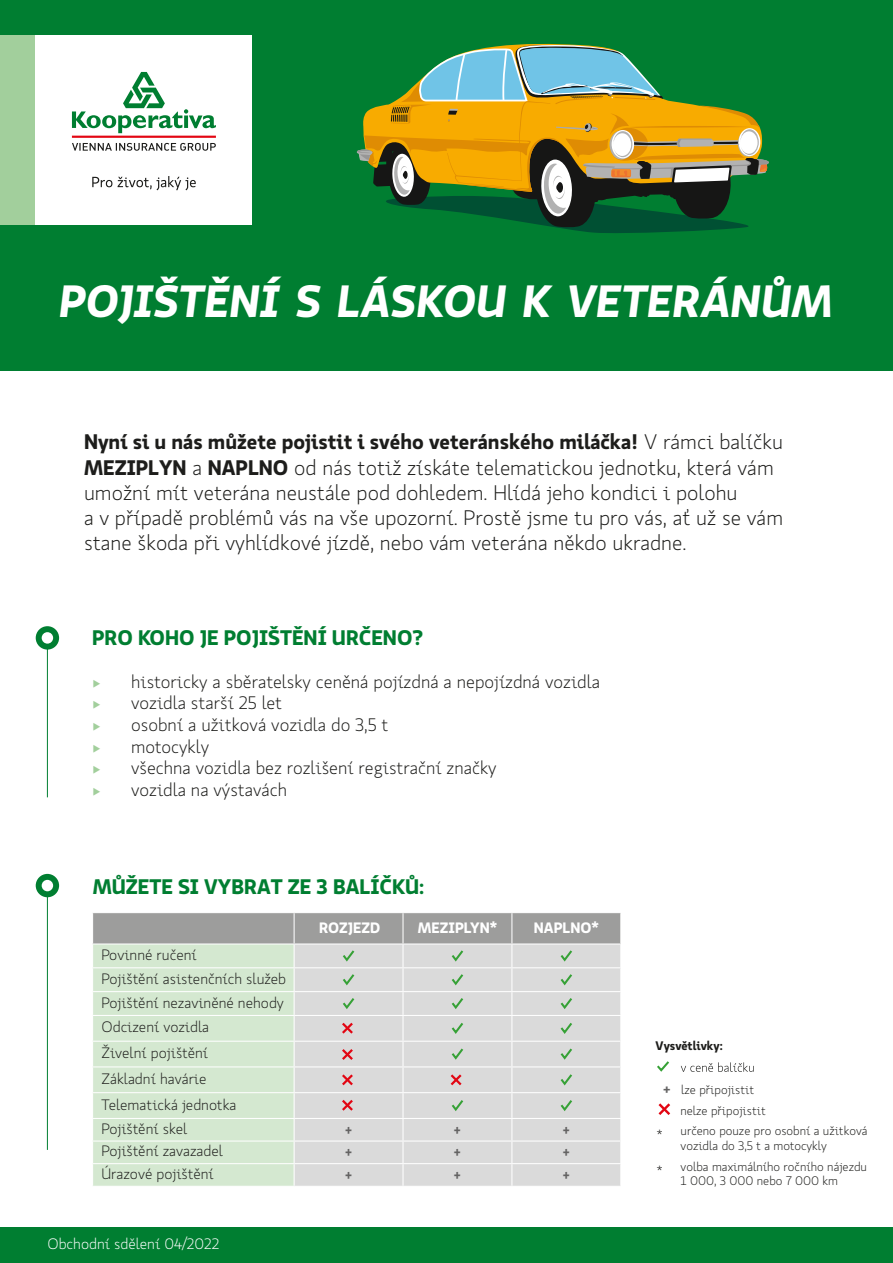
<style>
.page{position:relative;width:893px;height:1263px;background:#fff}
.page>*{position:absolute;margin:0;border:0;box-sizing:border-box;transform-origin:0 0}
.t1{font:italic 700 45px "Koop Pro";letter-spacing:.005em;color:#fff}
.t2{font:300 21px/25.2px "Koop Pro";color:#1d1d1b}
.t3{font:700 21px "Koop Pro";color:#007e31}
.t4{font:300 18px "Koop Pro";color:#1d1d1b}
.t5{font:300 15px/24.9px "Koop Pro";color:#1d1d1b}
.t6{font:700 15px "Koop Pro";color:#fff}
.t7{font:300 15px "Koop Pro";color:#fff}
.t8{font:700 13.35px "Koop Pro";color:#646363;scale:.87 1}
.t9{font:300 12.3px/14.9px "Koop Pro";color:#1d1d1b}
.t10{font:700 12.3px "Koop Pro";color:#1d1d1b}
.s1{font-weight:700}
.s2{color:#a2cf9c}
.s3{font-weight:700;color:#646363}
</style>
<div class="page">
<div style="left:0;top:0;width:893px;height:371px;background:#007e31"></div>
<div style="left:0;top:36px;width:36px;height:189px;background:#a2cf9c"></div>
<div style="left:36px;top:36px;width:216px;height:189px;background:#fff"></div>
<svg style="left:72px;top:72px;width:144px;height:61px"></svg>
<svg style="left:92px;top:177px;width:20px;height:10px"></svg>
<svg style="left:118px;top:176px;width:78px;height:14px"></svg>
<hr style="left:72px;top:136px;width:144px;height:2px;background:#e30613">
<svg style="left:72px;top:143px;width:144px;height:8px"></svg>
<div style="left:0;top:1227px;width:893px;height:36px;background:#007e31"></div>
<div style="left:36px;top:626px;width:23px;height:24px;background:#007e31;border-radius:50%"></div>
<div style="left:42px;top:632px;width:11px;height:12px;background:#fff;border-radius:50%"></div>
<hr style="left:47px;top:647px;width:1px;height:150px;background:#007e31">
<div style="left:36px;top:874px;width:23px;height:23px;background:#007e31;border-radius:50%"></div>
<div style="left:42px;top:880px;width:11px;height:11px;background:#fff;border-radius:50%"></div>
<hr style="left:47px;top:895px;width:1px;height:255px;background:#007e31">
<svg style="left:356px;top:45px;width:413px;height:188px"></svg>
<svg style="left:657px;top:1061px;width:12px;height:11px"></svg>
<svg style="left:681px;top:1062px;width:73px;height:10px"></svg>
<svg style="left:658px;top:1103px;width:13px;height:12px"></svg>
<svg style="left:92px;top:913px;width:529px;height:273px;background:#d2d8d0"></svg>
<h1 class="t1" style="left:60px;top:269px;width:775px">POJIŠTĚNÍ S LÁSKOU K VETERÁNŮM</h1>
<p class="t2" style="left:84px;top:429px;width:701px"><span class="s1">Nyní si u nás můžete pojistit i svého veteránského miláčka!</span> V rámci balíčku <span class="s1">MEZIPLYN</span> a <span class="s1">NAPLNO</span> od nás totiž získáte telematickou jednotku, která vám umožní mít veterána neustále pod dohledem. Hlídá jeho kondici i polohu<br>a v případě problémů vás na vše upozorní. Prostě jsme tu pro vás, ať už se vám stane škoda při vyhlídkové jízdě, nebo vám veterána někdo ukradne.</p>
<p class="t3" style="left:92px;top:622px;width:332px">PRO KOHO JE POJIŠTĚNÍ URČENO?</p>
<p class="t4" style="left:92px;top:670px;width:509px"><span class="s2">•</span> historicky a sběratelsky ceněná pojízdná a nepojízdná vozidla</p>
<p class="t4" style="left:92px;top:691px;width:191px"><span class="s2">•</span> vozidla starší 25 let</p>
<p class="t4" style="left:92px;top:713px;width:298px"><span class="s2">•</span> osobní a užitková vozidla do 3,5 t</p>
<p class="t4" style="left:92px;top:734px;width:118px"><span class="s2">•</span> motocykly</p>
<p class="t4" style="left:92px;top:756px;width:406px"><span class="s2">•</span> všechna vozidla bez rozlišení registrační značky</p>
<p class="t4" style="left:92px;top:778px;width:197px"><span class="s2">•</span> vozidla na výstavách</p>
<p class="t3" style="left:93px;top:871px;width:333px">MŮŽETE SI VYBRAT ZE 3 BALÍČKŮ:</p>
<p class="t6" style="left:319px;top:917px;width:63px">ROZJEZD</p>
<p class="t6" style="left:418px;top:917px;width:81px">MEZIPLYN*</p>
<p class="t6" style="left:534px;top:917px;width:67px">NAPLNO*</p>
<p class="t5" style="left:101px;top:942px;width:186px">Povinné ručení<br>Pojištění asistenčních služeb<br>Pojištění nezaviněné nehody<br>Odcizení vozidla<br>Živelní pojištění<br>Základní havárie<br>Telematická jednotka</p>
<p class="t5" style="left:101px;top:1116px;width:87px">Pojištění skel</p>
<p class="t8" style="left:345px;top:1120px;width:9px">+</p>
<p class="t8" style="left:454px;top:1120px;width:9px">+</p>
<p class="t8" style="left:563px;top:1120px;width:9px">+</p>
<p class="t5" style="left:101px;top:1138px;width:123px">Pojištění zavazadel</p>
<p class="t8" style="left:345px;top:1143px;width:9px">+</p>
<p class="t8" style="left:454px;top:1143px;width:9px">+</p>
<p class="t8" style="left:563px;top:1143px;width:9px">+</p>
<p class="t5" style="left:101px;top:1161px;width:114px">Úrazové pojištění</p>
<p class="t8" style="left:345px;top:1166px;width:9px">+</p>
<p class="t8" style="left:454px;top:1166px;width:9px">+</p>
<p class="t8" style="left:563px;top:1166px;width:9px">+</p>
<p class="t7" style="left:47px;top:1234px;width:174px">Obchodní sdělení 04/2022</p>
<p class="t10" style="left:656px;top:1036px;width:69px">Vysvětlivky:</p>
<p class="t9" style="left:680px;top:1079px;width:87px;line-height:20.9px;text-indent:-17px"><span class="s3">+</span> lze připojistit nelze připojistit</p>
<p class="t9" style="left:681px;top:1123px;width:188px;text-indent:-24px">* určeno pouze pro osobní a užitková vozidla do 3,5 t a motocykly</p>
<p class="t9" style="left:657px;top:1159px;width:212px;text-align:center">* volba maximálního ročního nájezdu<br>1 000, 3 000 nebo 7 000 km</p>
</div>
